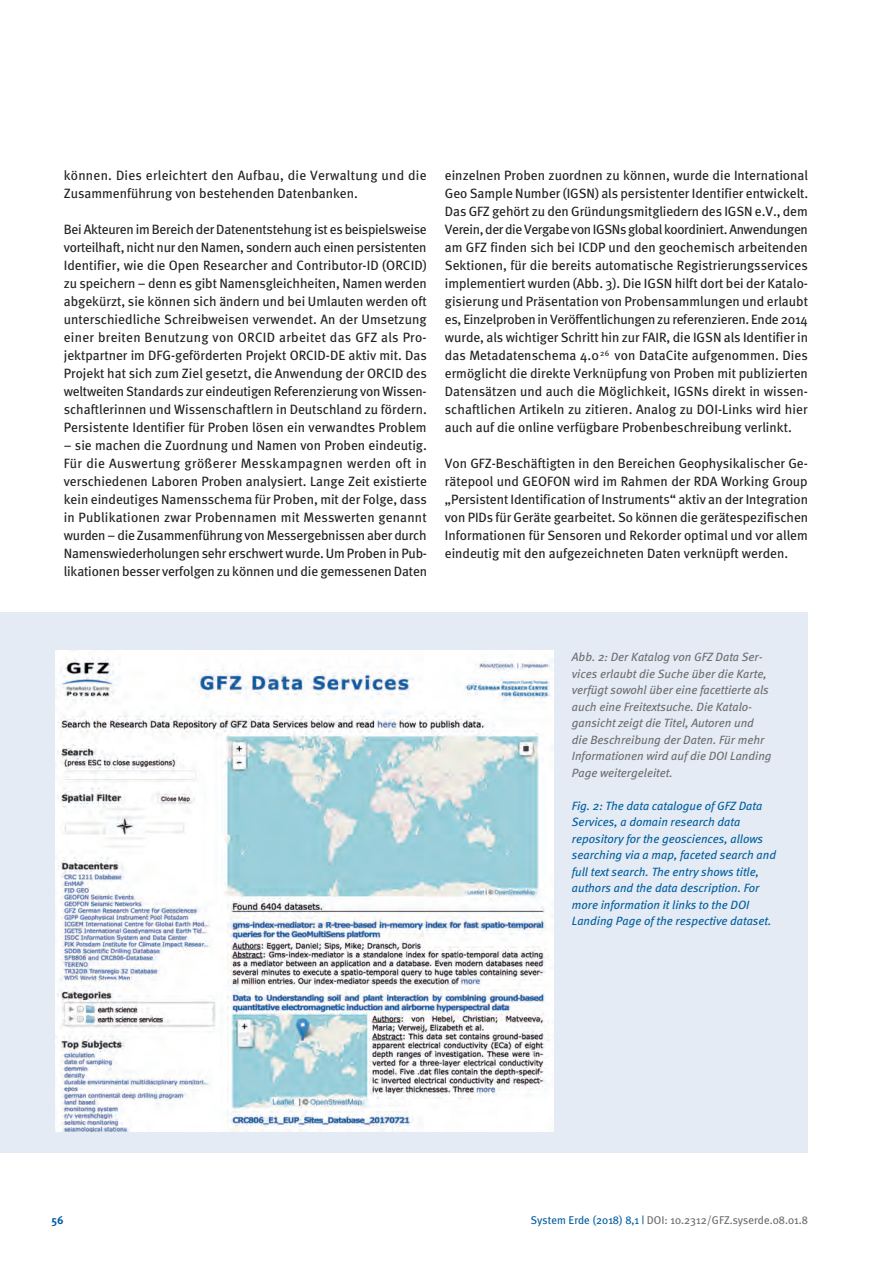
<style>
.page{position:relative;width:893px;height:1263px;background:#fff}
.page>*{position:absolute;margin:0;border:0;box-sizing:border-box;transform-origin:0 0}
.t1{font:13.5px/18px "Meta";color:#231f20;text-align:justify}
.t2{font:13.5px/18px "Meta";letter-spacing:.02em;color:#231f20}
.t3{font:italic 12px/16.5px "Meta";color:#005f9f}
.t4{font:italic 12px/16.5px "Meta";color:#6c6d70}
.t5{font:11.25px "Meta Plus";color:#6c6d70}
.t6{font:700 11.25px "Meta";color:#005f9f}
.s1{color:#005f9f}
</style>
<div class="page">
<div style="left:0;top:612px;width:808px;height:540px;background:#e5ebf4"></div>
<img style="left:55px;top:651px;width:499px;height:481px">
<p class="t2" style="left:64px;top:166px;width:364px">können. Dies erleichtert den Aufbau, die Verwaltung und die<br>Zusammenführung von bestehenden Datenbanken.</p>
<p class="t1" style="left:64px;top:220px;width:365px">Bei Akteuren im Bereich der Datenentstehung ist es beispielsweise vorteilhaft, nicht nur den Namen, sondern auch einen persistenten Identifier, wie die Open Researcher and Contributor-ID (ORCID) zu speichern – denn es gibt Namensgleichheiten, Namen werden abgekürzt, sie können sich ändern und bei Umlauten werden oft unterschiedliche Schreibweisen verwendet. An der Umsetzung einer breiten Benutzung von ORCID arbeitet das GFZ als Pro&shy;jektpartner im DFG-geförderten Projekt ORCID-DE aktiv mit. Das Projekt hat sich zum Ziel gesetzt, die Anwendung der ORCID des weltweiten Standards zur eindeutigen Referenzierung von Wissen&shy;schaftlerinnen und Wissenschaftlern in Deutschland zu fördern.<br>Persistente Identifier für Proben lösen ein verwandtes Problem</p>
<p class="t1" style="left:64px;top:436px;width:365px">– sie machen die Zuordnung und Namen von Proben eindeutig.<br>Für die Auswertung größerer Messkampagnen werden oft in verschiedenen Laboren Proben analysiert. Lange Zeit existierte kein eindeutiges Namensschema für Proben, mit der Folge, dass in Publikationen zwar Probennamen mit Messwerten genannt wurden – die Zusammenführung von Messergebnissen aber durch Namenswiederholungen sehr erschwert wurde. Um Proben in Pub&shy;likationen besser verfolgen zu können und die gemessenen Daten</p>
<p class="t1" style="left:445px;top:166px;width:365px">einzelnen Proben zuordnen zu können, wurde die International Geo Sample Number (IGSN) als persistenter Identifier entwickelt.<br>Das GFZ gehört zu den Gründungsmitgliedern des IGSN e.V., dem Verein, der die Vergabe von IGSNs global koordiniert. Anwendungen am GFZ finden sich bei ICDP und den geochemisch arbeitenden Sektionen, für die bereits automatische Registrierungsservices implementiert wurden (Abb. 3). Die IGSN hilft dort bei der Katalo&shy;gisierung und Präsentation von Probensammlungen und erlaubt es, Einzelproben in Veröffentlichungen zu referenzieren. Ende 2014 wurde, als wichtiger Schritt hin zur FAIR, die IGSN als Identifier in das Metadatenschema 4.0<sup>26</sup> von DataCite aufgenommen. Dies ermöglicht die direkte Verknüpfung von Proben mit publizierten Datensätzen und auch die Möglichkeit, IGSNs direkt in wissen&shy;schaftlichen Artikeln zu zitieren. Analog zu DOI-Links wird hier auch auf die online verfügbare Probenbeschreibung verlinkt.</p>
<p class="t1" style="left:445px;top:454px;width:365px">Von GFZ-Beschäftigten in den Bereichen Geophysikalischer Ge&shy;rätepool und GEOFON wird im Rahmen der RDA Working Group „Persistent Identification of Instruments“ aktiv an der Integration von PIDs für Geräte gearbeitet. So können die gerätespezifischen Informationen für Sensoren und Rekorder optimal und vor allem eindeutig mit den aufgezeichneten Daten verknüpft werden.</p>
<p class="t4" style="left:572px;top:648px;width:201px">Abb. 2: Der Katalog von GFZ Data Ser&shy;vices erlaubt die Suche über die Karte, verfügt sowohl über eine facettierte als auch eine Freitextsuche. Die Katalo&shy;gansicht zeigt die Titel, Autoren und die Beschreibung der Daten. Für mehr Informationen wird auf die DOI Landing Page weitergeleitet.</p>
<p class="t3" style="left:572px;top:797px;width:206px">Fig. 2: The data catalogue of GFZ Data Services, a domain research data repository for the geosciences, allows searching via a map, faceted search and full text search. The entry shows title, authors and the data description. For more information it links to the DOI Landing Page of the respective dataset.</p>
<p class="t6" style="left:52px;top:1213px;width:14px">56</p>
<p class="t5" style="left:531px;top:1214px;width:279px"><span class="s1">System Erde (2018) 8,1 |</span> DOI: 10.2312/GFZ.syserde.08.01.8</p>
</div>
